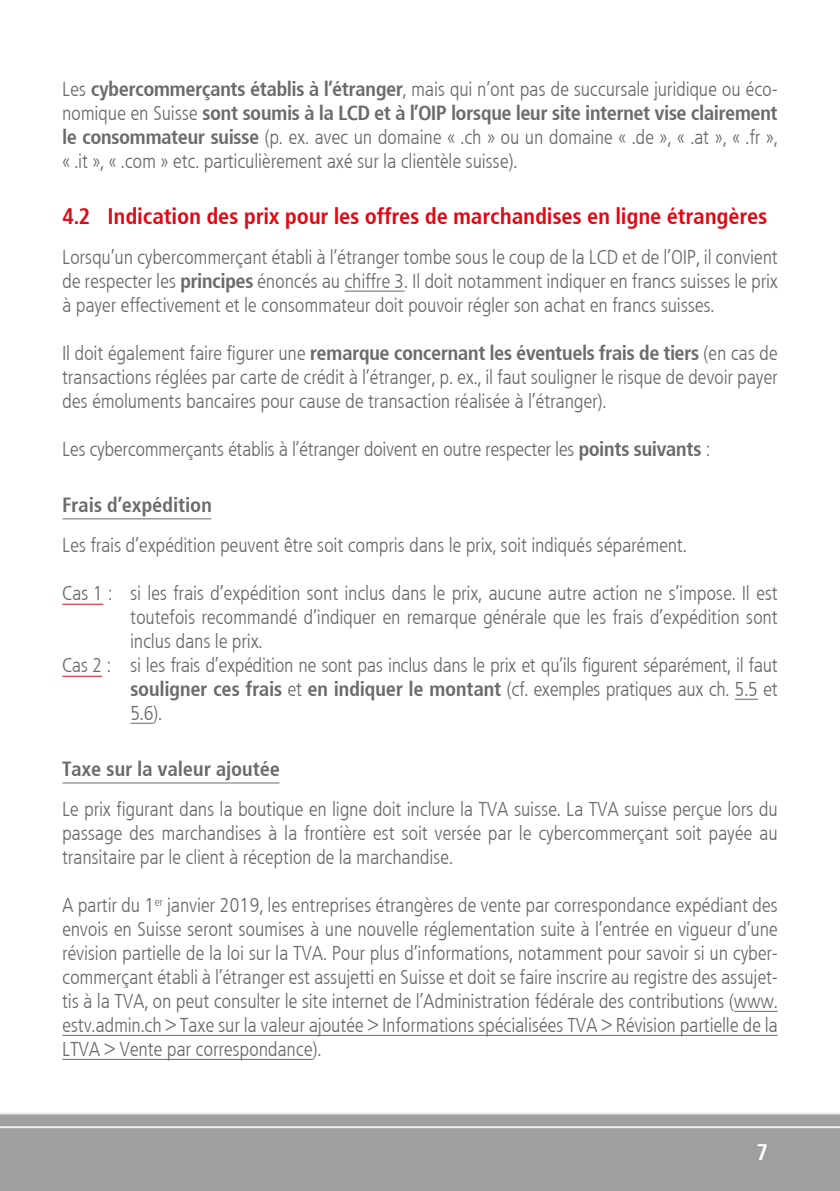
<style>
.page{position:relative;width:840px;height:1191px;background:#fff}
.page>*{position:absolute;margin:0;border:0;box-sizing:border-box;transform-origin:0 0}
.t1{font:700 22px "Frutiger Condensed BQ";letter-spacing:.02em;color:#e30613}
.t2{font:700 22px "Frutiger Condensed BQ";color:#fff}
.t3{font:300 20px/24px "Frutiger Condensed BQ";letter-spacing:.02em;color:#6b6b6a;text-align:justify}
.t4{font:700 20px "Frutiger Condensed BQ";letter-spacing:.02em;color:#6b6b6a}
.s1{font-weight:700}
.s2{font-weight:300}
</style>
<div class="page">
<div style="left:0;top:1113px;width:839px;height:78px;background:#9f9f9f"></div>
<hr style="left:0;top:1126px;width:839px;height:2px;background:#ededed">
<hr style="left:0;top:1112px;width:839px;height:2px;background:#ededed">
<hr style="left:344px;top:291px;width:60px;height:1px;background:#6b6b6a">
<hr style="left:62px;top:518px;width:149px;height:1px;background:#6b6b6a">
<hr style="left:62px;top:604px;width:41px;height:1px;background:#e30613">
<hr style="left:62px;top:676px;width:40px;height:1px;background:#e30613">
<svg style="left:735px;top:699px;width:22px;height:1px"></svg>
<svg style="left:130px;top:723px;width:23px;height:1px"></svg>
<hr style="left:62px;top:782px;width:217px;height:1px;background:#6b6b6a">
<hr style="left:733px;top:1011px;width:44px;height:1px;background:#6b6b6a">
<hr style="left:62px;top:1035px;width:715px;height:1px;background:#6b6b6a">
<hr style="left:62px;top:1059px;width:250px;height:1px;background:#6b6b6a">
<p class="t3" style="left:62px;top:77px;width:716px">Les <span class="s1">cybercommerçants établis à l’étranger</span>, mais qui n’ont pas de succursale juridique ou éco&shy;nomique en Suisse <span class="s1">sont soumis à la LCD et à l’OIP lorsque leur site internet vise clairement le consommateur suisse</span> (p. ex. avec un domaine « .ch » ou un domaine « .de », « .at », « .fr », « .it », « .com » etc. particulièrement axé sur la clientèle suisse).</p>
<p class="t1" style="left:62px;top:202px;width:706px">4.2 Indication des prix pour les offres de marchandises en ligne étrangères</p>
<p class="t3" style="left:62px;top:245px;width:716px">Lorsqu’un cybercommerçant établi à l’étranger tombe sous le coup de la LCD et de l’OIP, il convient de respecter les <span class="s1">principes</span> énoncés au chiffre 3. Il doit notamment indiquer en francs suisses le prix à payer effectivement et le consommateur doit pouvoir régler son achat en francs suisses.</p>
<p class="t3" style="left:62px;top:341px;width:716px">Il doit également faire figurer une <span class="s1">remarque concernant les éventuels frais de tiers</span> (en cas de transactions réglées par carte de crédit à l’étranger, p. ex., il faut souligner le risque de devoir payer des émoluments bancaires pour cause de transaction réalisée à l’étranger).</p>
<p class="t3" style="left:62px;top:437px;width:648px">Les cybercommerçants établis à l’étranger doivent en outre respecter les <span class="s1">points suivants</span> :</p>
<p class="t4" style="left:62px;top:492px;width:151px">Frais d’expédition</p>
<p class="t3" style="left:62px;top:533px;width:625px">Les frais d’expédition peuvent être soit compris dans le prix, soit indiqués séparément.</p>
<p class="t3" style="left:62px;top:581px;width:716px">Cas 1 : si les frais d’expédition sont inclus dans le prix, aucune autre action ne s’impose. Il est</p>
<p class="t3" style="left:130px;top:605px;width:648px">toutefois recommandé d’indiquer en remarque générale que les frais d’expédition sont</p>
<p class="t3" style="left:130px;top:629px;width:133px">inclus dans le prix.</p>
<p class="t3" style="left:62px;top:653px;width:716px">Cas 2 : si les frais d’expédition ne sont pas inclus dans le prix et qu’ils figurent séparément, il faut</p>
<p class="t4" style="left:130px;top:676px;width:648px">souligner ces frais <span class="s2">et</span> en indiquer le montant <span class="s2">(cf. exemples pratiques aux ch. 5.5 et</span></p>
<p class="t3" style="left:130px;top:701px;width:33px">5.6).</p>
<p class="t4" style="left:62px;top:756px;width:219px">Taxe sur la valeur ajoutée</p>
<p class="t3" style="left:62px;top:797px;width:716px">Le prix figurant dans la boutique en ligne doit inclure la TVA suisse. La TVA suisse perçue lors du passage des marchandises à la frontière est soit versée par le cybercommerçant soit payée au transitaire par le client à réception de la marchandise.</p>
<p class="t3" style="left:62px;top:893px;width:716px">A partir du 1<sup>er</sup> janvier 2019, les entreprises étrangères de vente par correspondance expédiant des envois en Suisse seront soumises à une nouvelle réglementation suite à l’entrée en vigueur d’une révision partielle de la loi sur la TVA. Pour plus d’informations, notamment pour savoir si un cyber&shy;commerçant établi à l’étranger est assujetti en Suisse et doit se faire inscrire au registre des assujet&shy;tis à la TVA, on peut consulter le site internet de l’Administration fédérale des contributions (www. estv.admin.ch &gt; Taxe sur la valeur ajoutée &gt; Informations spécialisées TVA &gt; Révision partielle de la LTVA &gt; Vente par correspondance).</p>
<p class="t2" style="left:756px;top:1138px;width:13px">7</p>
</div>
